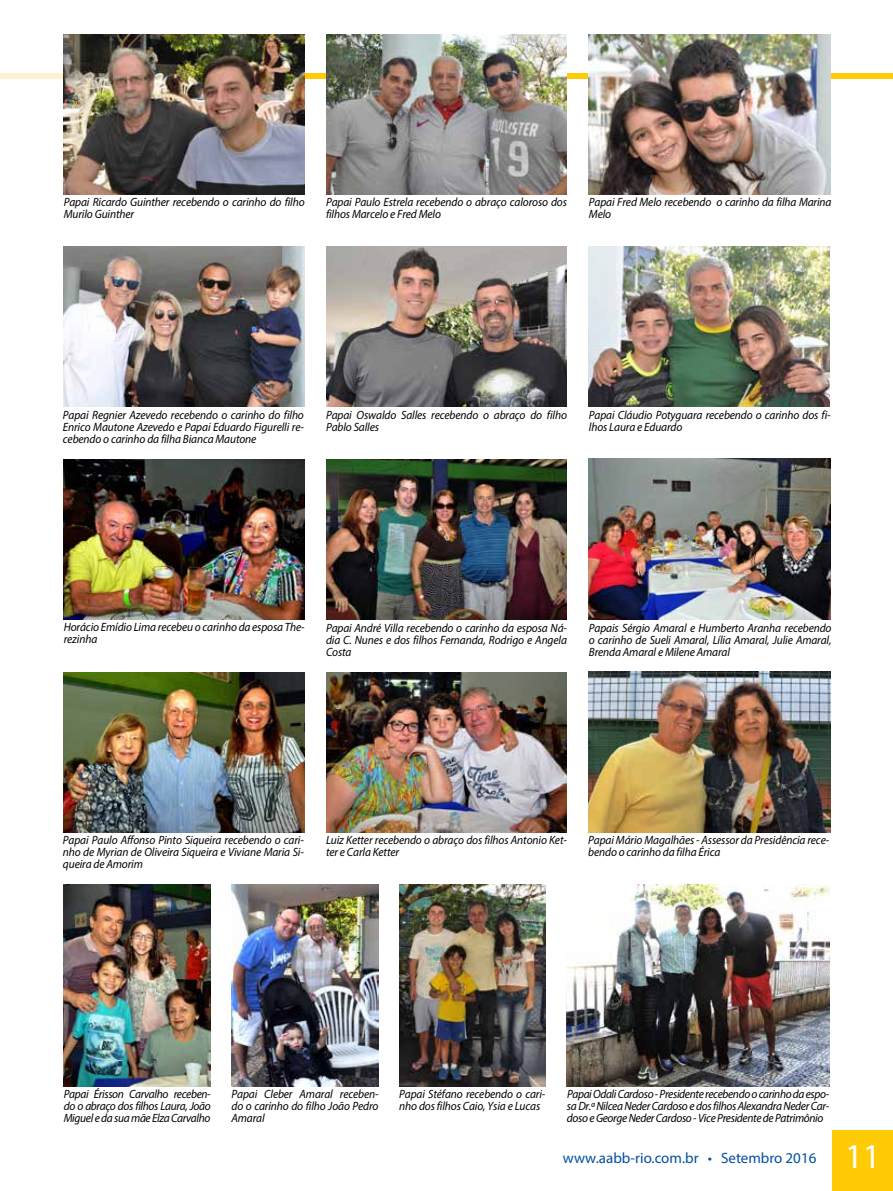
<style>
.page{position:relative;width:893px;height:1191px;background:#fff}
.page>*{position:absolute;margin:0;border:0;box-sizing:border-box;transform-origin:0 0}
.t1{font:34.8px "Myriad Pro";color:#fff}
.t2{font:15px "Myriad Pro";color:#034ea2}
.t3{font:italic 12px/12px "Myriad Pro";letter-spacing:-.01em;color:#000;scale:.95 1}
</style>
<div class="page">
<div style="left:832px;top:1130px;width:61px;height:61px;background:#ffcb05"></div>
<div style="left:224px;top:73px;width:669px;height:6px;background:#ffcb05"></div>
<div style="left:0;top:73px;width:75px;height:6px;background:#fff1d0"></div>
<img style="left:589px;top:246px;width:241px;height:160px">
<img style="left:64px;top:34px;width:241px;height:160px">
<img style="left:326px;top:34px;width:241px;height:160px">
<img style="left:589px;top:34px;width:242px;height:160px">
<img style="left:231px;top:884px;width:148px;height:202px">
<img style="left:64px;top:247px;width:241px;height:160px">
<img style="left:326px;top:247px;width:241px;height:160px">
<img style="left:64px;top:459px;width:241px;height:160px">
<img style="left:326px;top:459px;width:241px;height:160px">
<img style="left:589px;top:459px;width:242px;height:160px">
<img style="left:64px;top:672px;width:241px;height:160px">
<img style="left:326px;top:672px;width:241px;height:160px">
<img style="left:64px;top:884px;width:147px;height:202px">
<img style="left:567px;top:884px;width:262px;height:202px">
<img style="left:589px;top:672px;width:242px;height:160px">
<img style="left:399px;top:884px;width:146px;height:202px">
<p class="t3" style="left:64px;top:196px;width:255px">Papai Ricardo Guinther recebendo o carinho do filho<br>Murilo Guinther</p>
<p class="t3" style="left:326px;top:196px;width:255px">Papai Paulo Estrela recebendo o abraço caloroso dos filhos Marcelo e Fred Melo</p>
<p class="t3" style="left:589px;top:196px;width:257px">Papai Fred Melo recebendo o carinho da filha Marina<br>Melo</p>
<p class="t3" style="left:63px;top:409px;width:255px;text-align:justify">Papai Regnier Azevedo recebendo o carinho do filho Enrico Mautone Azevedo e Papai Eduardo Figurelli re&shy;cebendo o carinho da filha Bianca Mautone</p>
<p class="t3" style="left:326px;top:409px;width:255px">Papai Oswaldo Salles recebendo o abraço do filho<br>Pablo Salles</p>
<p class="t3" style="left:589px;top:408px;width:256px">Papai Cláudio Potyguara recebendo o carinho dos fi&shy;lhos Laura e Eduardo</p>
<p class="t3" style="left:64px;top:621px;width:255px">Horácio Emídio Lima recebeu o carinho da esposa The&shy;rezinha</p>
<p class="t3" style="left:326px;top:621px;width:255px;text-align:justify">Papai André Villa recebendo o carinho da esposa Ná&shy;dia C. Nunes e dos filhos Fernanda, Rodrigo e Angela Costa</p>
<p class="t3" style="left:589px;top:621px;width:257px;text-align:justify">Papais Sérgio Amaral e Humberto Aranha recebendo o carinho de Sueli Amaral, Lília Amaral, Julie Amaral, Brenda Amaral e Milene Amaral</p>
<p class="t3" style="left:63px;top:834px;width:255px;text-align:justify">Papai Paulo Affonso Pinto Siqueira recebendo o cari&shy;nho de Myrian de Oliveira Siqueira e Viviane Maria Si&shy;queira de Amorim</p>
<p class="t3" style="left:326px;top:834px;width:255px">Luiz Ketter recebendo o abraço dos filhos Antonio Ket&shy;ter e Carla Ketter</p>
<p class="t3" style="left:588px;top:834px;width:255px">Papai Mário Magalhães - Assessor da Presidência rece&shy;bendo o carinho da filha Érica</p>
<p class="t3" style="left:64px;top:1088px;width:156px;text-align:justify">Papai Érisson Carvalho receben&shy;do o abraço dos filhos Laura, João Miguel e da sua mãe Elza Carvalho</p>
<p class="t3" style="left:567px;top:1088px;width:278px;text-align:justify">Papai Odali Cardoso - Presidente recebendo o carinho da espo&shy;sa Dr.ª Nilcea Neder Cardoso e dos filhos Alexandra Neder Car&shy;doso e George Neder Cardoso - Vice Presidente de Patrimônio</p>
<p class="t3" style="left:399px;top:1088px;width:155px">Papai Stéfano recebendo o cari&shy;nho dos filhos Caio, Ysia e Lucas</p>
<p class="t3" style="left:231px;top:1088px;width:156px;text-align:justify">Papai Cleber Amaral receben&shy;do o carinho do filho João Pedro Amaral</p>
<p class="t2" style="left:563px;top:1148px;width:255px">www.aabb-rio.com.br • Setembro 2016</p>
<h1 class="t1" style="left:845px;top:1134px;width:37px">11</h1>
</div>
